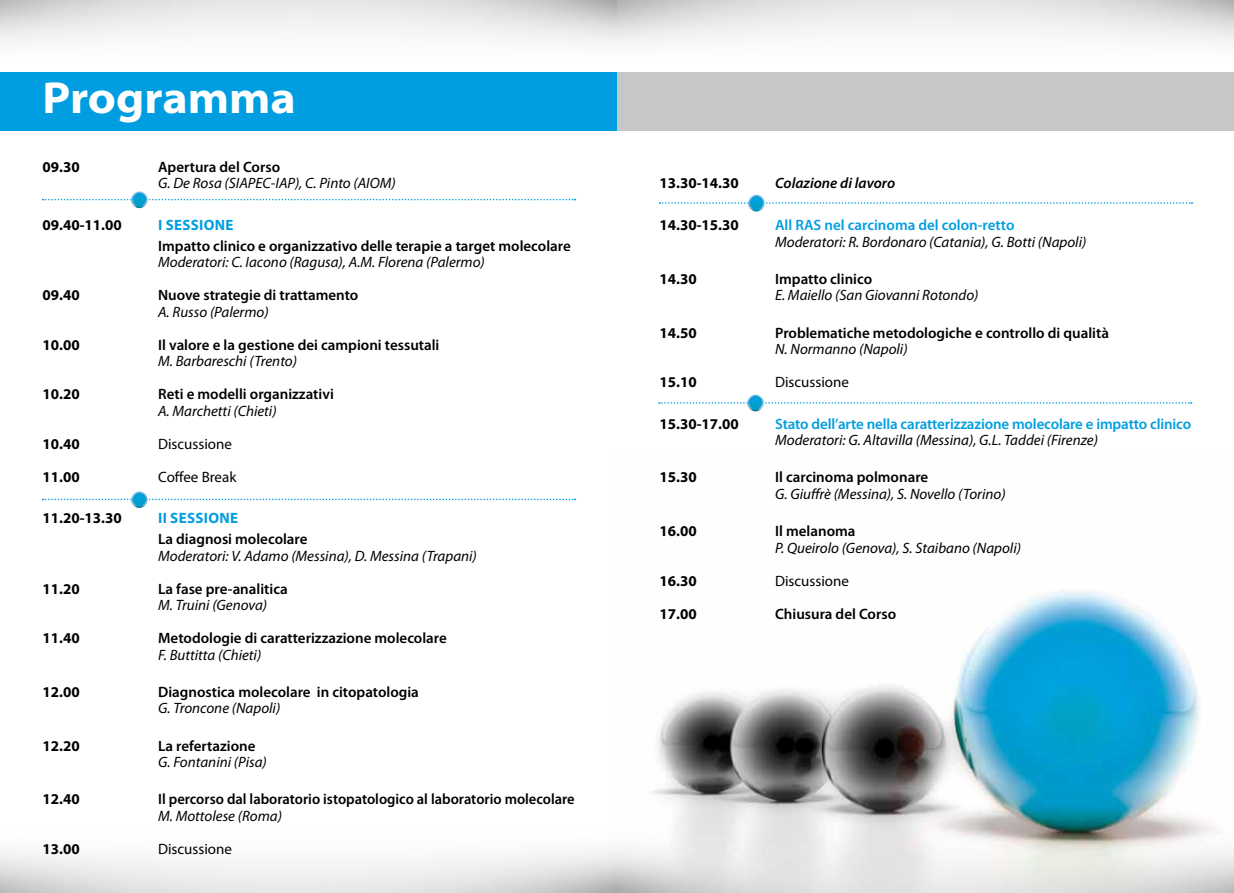
<style>
.page{position:relative;width:1234px;height:893px;background:#fff}
.page>*{position:absolute;margin:0;border:0;box-sizing:border-box;transform-origin:0 0}
.t1{font:700 semi-expanded 45px "Myriad Pro";color:#fff}
.t2{font:italic 15px "Myriad Pro";color:#000}
.t3{font:600 15px "Myriad Pro";color:#000}
.t4{font:700 15px "Myriad Pro";color:#000}
.t5{font:600 15px "Myriad Pro";letter-spacing:-.01em;color:#009ee0}
.t6{font:15px "Myriad Pro";color:#000}
.t7{font:700 15px "Myriad Pro";color:#009ee0}
.t8{font:italic 600 15px "Myriad Pro";color:#000}
</style>
<div class="page">
<img style="left:651px;top:591px;width:564px;height:238px">
<img style="left:0;top:829px;width:1233px;height:64px">
<div style="left:0;top:72px;width:617px;height:59px;background:#009ee0"></div>
<div style="left:617px;top:72px;width:616px;height:59px;background:#c6c7c8"></div>
<svg style="left:43px;top:199px;width:532px;height:1px"></svg>
<img style="left:131px;top:191px;width:17px;height:17px">
<svg style="left:43px;top:499px;width:532px;height:1px"></svg>
<img style="left:131px;top:491px;width:17px;height:17px">
<svg style="left:658px;top:402px;width:533px;height:2px"></svg>
<img style="left:747px;top:394px;width:17px;height:17px">
<svg style="left:659px;top:202px;width:533px;height:2px"></svg>
<img style="left:747px;top:195px;width:17px;height:17px">
<h1 class="t1" style="left:43px;top:69px;width:255px">Programma</h1>
<p class="t4" style="left:43px;top:157px;width:39px">09.30</p>
<p class="t3" style="left:158px;top:157px;width:123px">Apertura del Corso</p>
<p class="t2" style="left:158px;top:174px;width:239px">G. De Rosa (SIAPEC-IAP), C. Pinto (AIOM)</p>
<p class="t4" style="left:43px;top:215px;width:81px">09.40-11.00</p>
<p class="t7" style="left:158px;top:215px;width:26px">I SESSIONE</p>
<p class="t3" style="left:158px;top:236px;width:414px">Impatto clinico e organizzativo delle terapie a target molecolare</p>
<p class="t2" style="left:158px;top:253px;width:328px">Moderatori: C. Iacono (Ragusa), A.M. Florena (Palermo)</p>
<p class="t4" style="left:43px;top:285px;width:39px">09.40</p>
<p class="t3" style="left:158px;top:286px;width:202px">Nuove strategie di trattamento</p>
<p class="t2" style="left:158px;top:302px;width:112px">A. Russo (Palermo)</p>
<p class="t4" style="left:43px;top:335px;width:39px">10.00</p>
<p class="t3" style="left:158px;top:335px;width:283px">Il valore e la gestione dei campioni tessutali</p>
<p class="t2" style="left:158px;top:352px;width:140px">M. Barbareschi (Trento)</p>
<p class="t4" style="left:43px;top:384px;width:39px">10.20</p>
<p class="t3" style="left:158px;top:385px;width:177px">Reti e modelli organizzativi</p>
<p class="t2" style="left:158px;top:401px;width:120px">A. Marchetti (Chieti)</p>
<p class="t4" style="left:43px;top:434px;width:39px">10.40</p>
<p class="t6" style="left:158px;top:434px;width:75px">Discussione</p>
<p class="t4" style="left:43px;top:467px;width:39px">11.00</p>
<p class="t6" style="left:158px;top:467px;width:80px">Coffee Break</p>
<p class="t4" style="left:43px;top:508px;width:81px">11.20-13.30</p>
<p class="t7" style="left:158px;top:508px;width:30px">II SESSIONE</p>
<p class="t3" style="left:158px;top:529px;width:151px">La diagnosi molecolare</p>
<p class="t2" style="left:158px;top:546px;width:320px">Moderatori: V. Adamo (Messina), D. Messina (Trapani)</p>
<p class="t4" style="left:43px;top:579px;width:39px">11.20</p>
<p class="t3" style="left:158px;top:579px;width:131px">La fase pre-analitica</p>
<p class="t2" style="left:158px;top:596px;width:110px">M. Truini (Genova)</p>
<p class="t4" style="left:43px;top:628px;width:39px">11.40</p>
<p class="t3" style="left:158px;top:628px;width:290px">Metodologie di caratterizzazione molecolare</p>
<p class="t2" style="left:158px;top:645px;width:105px">F. Buttitta (Chieti)</p>
<p class="t4" style="left:43px;top:682px;width:39px">12.00</p>
<p class="t3" style="left:158px;top:682px;width:262px">Diagnostica molecolare in citopatologia</p>
<p class="t2" style="left:158px;top:699px;width:124px">G. Troncone (Napoli)</p>
<p class="t4" style="left:43px;top:736px;width:39px">12.20</p>
<p class="t3" style="left:158px;top:736px;width:99px">La refertazione</p>
<p class="t2" style="left:158px;top:753px;width:110px">G. Fontanini (Pisa)</p>
<p class="t4" style="left:43px;top:789px;width:39px">12.40</p>
<p class="t3" style="left:158px;top:790px;width:418px">Il percorso dal laboratorio istopatologico al laboratorio molecolare</p>
<p class="t2" style="left:158px;top:806px;width:125px">M. Mottolese (Roma)</p>
<p class="t4" style="left:43px;top:839px;width:39px">13.00</p>
<p class="t6" style="left:158px;top:839px;width:75px">Discussione</p>
<p class="t4" style="left:659px;top:174px;width:81px">13.30-14.30</p>
<p class="t8" style="left:775px;top:174px;width:122px">Colazione di lavoro</p>
<p class="t4" style="left:659px;top:215px;width:81px">14.30-15.30</p>
<p class="t5" style="left:775px;top:215px;width:241px">All RAS nel carcinoma del colon-retto</p>
<p class="t2" style="left:775px;top:232px;width:313px">Moderatori: R. Bordonaro (Catania), G. Botti (Napoli)</p>
<p class="t4" style="left:659px;top:269px;width:39px">14.30</p>
<p class="t3" style="left:775px;top:269px;width:98px">Impatto clinico</p>
<p class="t2" style="left:775px;top:286px;width:205px">E. Maiello (San Giovanni Rotondo)</p>
<p class="t4" style="left:659px;top:323px;width:39px">14.50</p>
<p class="t3" style="left:775px;top:323px;width:335px">Problematiche metodologiche e controllo di qualità</p>
<p class="t2" style="left:775px;top:340px;width:134px">N. Normanno (Napoli)</p>
<p class="t4" style="left:659px;top:372px;width:39px">15.10</p>
<p class="t6" style="left:775px;top:373px;width:75px">Discussione</p>
<p class="t4" style="left:659px;top:414px;width:81px">15.30-17.00</p>
<p class="t5" style="left:775px;top:414px;width:417px">Stato dell’arte nella caratterizzazione molecolare e impatto clinico</p>
<p class="t2" style="left:775px;top:431px;width:324px">Moderatori: G. Altavilla (Messina), G.L. Taddei (Firenze)</p>
<p class="t4" style="left:659px;top:467px;width:39px">15.30</p>
<p class="t3" style="left:775px;top:468px;width:155px">Il carcinoma polmonare</p>
<p class="t2" style="left:775px;top:484px;width:232px">G. Giuffrè (Messina), S. Novello (Torino)</p>
<p class="t4" style="left:659px;top:521px;width:39px">16.00</p>
<p class="t3" style="left:775px;top:521px;width:82px">Il melanoma</p>
<p class="t2" style="left:775px;top:538px;width:247px">P. Queirolo (Genova), S. Staibano (Napoli)</p>
<p class="t4" style="left:659px;top:571px;width:39px">16.30</p>
<p class="t6" style="left:775px;top:571px;width:75px">Discussione</p>
<p class="t4" style="left:659px;top:604px;width:39px">17.00</p>
<p class="t3" style="left:775px;top:604px;width:122px">Chiusura del Corso</p>
</div>
